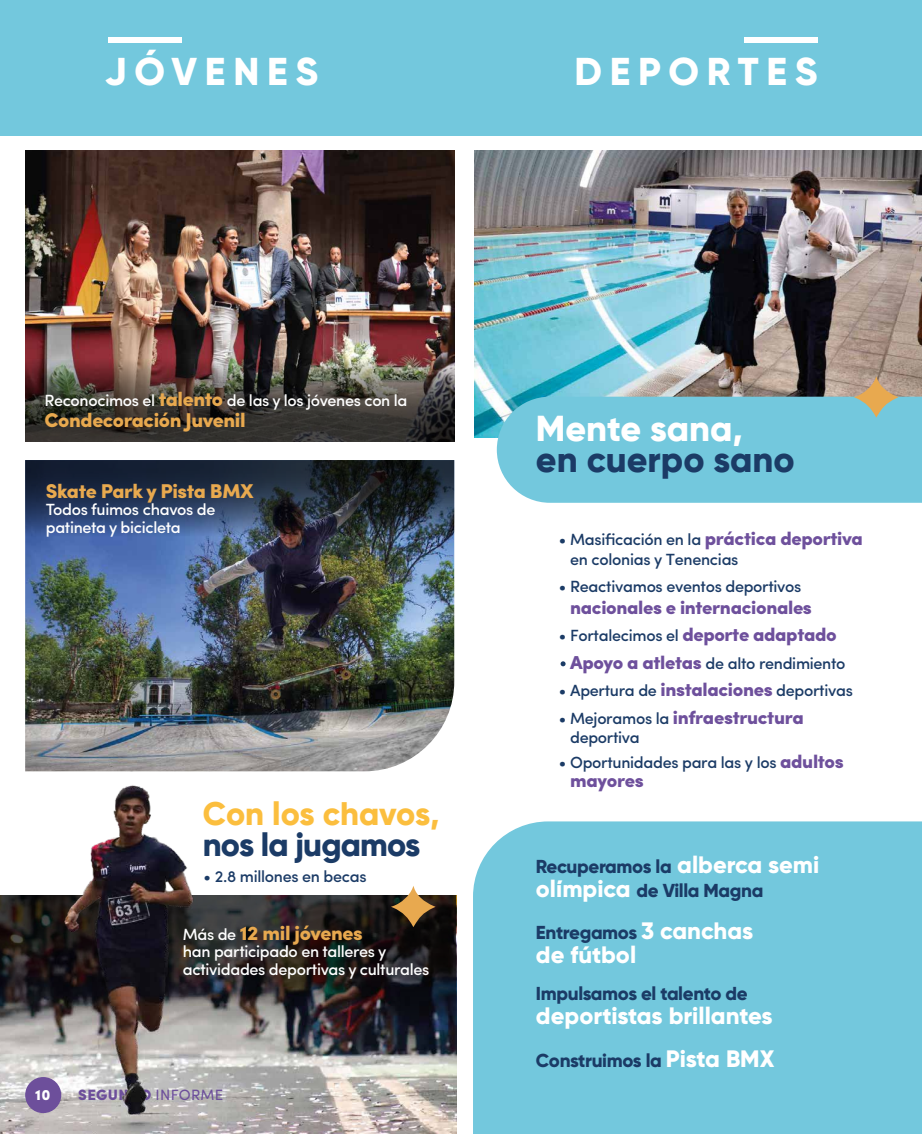
<style>
.page{position:relative;width:922px;height:1134px;background:#fff}
.page>*{position:absolute;margin:0;border:0;box-sizing:border-box;transform-origin:0 0}
.t1{font:800 38.75px "Gilroy";letter-spacing:.2em;color:#fff}
.t2{font:800 35.88px "Gilroy";color:#1b3b66}
.t3{font:800 35.88px "Gilroy";color:#fff}
.t4{font:800 32.5px "Gilroy";letter-spacing:-.005em;color:#fbbe3e}
.t5{font:800 32.5px "Gilroy";letter-spacing:-.025em;color:#1b3b66}
.t6{font:800 23.75px "Gilroy";color:#fff}
.t7{font:900 20px "Sofia Pro";letter-spacing:-.02em;color:#e8a94f}
.t8{font:800 18.75px/23.8px "Gilroy";letter-spacing:-.02em;color:#1b3b66}
.t9{font:900 18.75px "Sofia Pro";letter-spacing:-.02em;color:#6e509c}
.t10{font:500 16.25px/19.5px "Sofia Pro";letter-spacing:-.02em;color:#1b3b66}
.t11{font:500 16.25px/17.5px "Sofia Pro";letter-spacing:-.02em;color:#fff}
.t12{font:900 15px "Sofia Pro";letter-spacing:.02em;color:#6d4f9b}
.t13{font:900 15px "Sofia Pro";color:#fff}
.s1{font-weight:900;font-size:20px;color:#e8a94f}
.s2{font-weight:500;font-size:16.25px;color:#fff}
.s3{font-weight:400}
.s4{font-weight:900;font-size:18.75px;color:#6e509c}
.s5{font-weight:500;font-size:16.25px;color:#1b3b66}
.s6{font-size:23.75px;color:#fff}
</style>
<div class="page">
<div style="left:0;top:1px;width:921px;height:135px;background:#73c8dd"></div>
<div style="left:108px;top:38px;width:74px;height:5px;background:#fff"></div>
<hr style="left:744px;top:38px;width:74px;height:4px;background:#fff">
<img style="left:0;top:771px;width:455px;height:363px">
<img style="left:25px;top:150px;width:429px;height:208px">
<img style="left:25px;top:358px;width:429px;height:83px">
<img style="left:25px;top:537px;width:429px;height:234px">
<svg style="left:25px;top:460px;width:429px;height:77px;background:#25334a"></svg>
<svg style="left:391px;top:886px;width:44px;height:41px"></svg>
<img style="left:474px;top:150px;width:447px;height:288px">
<div style="left:496px;top:397px;width:425px;height:106px;background:#73c8dd"></div>
<div style="left:473px;top:821px;width:448px;height:313px;background:#73c8dd"></div>
<svg style="left:560px;top:661px;width:5px;height:5px"></svg>
<svg style="left:853px;top:376px;width:45px;height:42px;background:#b1ae91"></svg>
<h1 class="t1" style="left:104px;top:47px;width:215px">JÓVENES</h1>
<h1 class="t1" style="left:574px;top:47px;width:245px">DEPORTES</h1>
<p class="t11" style="left:45px;top:390px;width:364px">Reconocimos el <span class="s1">talento</span> de las y los jóvenes con la</p>
<p class="t7" style="left:45px;top:404px;width:202px">Condecoración Juvenil</p>
<p class="t7" style="left:46px;top:475px;width:209px">Skate Park y Pista BMX</p>
<p class="t11" style="left:46px;top:500px;width:171px">Todos fuimos chavos de patineta y bicicleta</p>
<h3 class="t4" style="left:203px;top:793px;width:238px">Con los chavos,</h3>
<h3 class="t5" style="left:203px;top:824px;width:219px">nos la jugamos</h3>
<p class="t10" style="left:203px;top:865px;width:165px">• 2.8 millones en becas</p>
<p class="t7" style="left:183px;top:917px;width:181px"><span class="s2">Más de</span> 12 mil jóvenes</p>
<p class="t11" style="left:183px;top:941px;width:248px">han participado en talleres y actividades deportivas y culturales</p>
<p class="t13" style="left:35px;top:1083px;width:17px">10</p>
<p class="t12" style="left:78px;top:1083px;width:147px">SEGUNDO <span class="s3">INFORME</span></p>
<h2 class="t3" style="left:536px;top:406px;width:208px">Mente sana,</h2>
<h2 class="t2" style="left:536px;top:437px;width:260px">en cuerpo sano</h2>
<p class="t10" style="left:570px;top:529px;width:294px;text-indent:-11px">• Masificación en la <span class="s4">práctica deportiva </span>en colonias y Tenencias</p>
<p class="t10" style="left:558px;top:576px;width:244px">• Reactivamos eventos deportivos</p>
<p class="t9" style="left:570px;top:592px;width:243px">nacionales e internacionales</p>
<p class="t10" style="left:558px;top:625px;width:279px">• Fortalecimos el <span class="s4">deporte adaptado</span></p>
<p class="t10" style="left:558px;top:652px;width:288px"><span class="s4">•Apoyo a atletas</span> de alto rendimiento</p>
<p class="t10" style="left:558px;top:680px;width:295px">• Apertura de <span class="s4">instalaciones</span> deportivas</p>
<p class="t9" style="left:558px;top:702px;width:246px"><span class="s5">• Mejoramos la</span> infraestructura</p>
<p class="t10" style="left:570px;top:727px;width:71px">deportiva</p>
<p class="t10" style="left:558px;top:752px;width:286px">• Oportunidades para las y los <span class="s4">adultos</span></p>
<p class="t9" style="left:570px;top:766px;width:75px">mayores</p>
<p class="t8" style="left:536px;top:854px;width:285px">Recuperamos la <span class="s6">alberca semi olímpica</span> de Villa Magna</p>
<p class="t8" style="left:536px;top:921px;width:219px">Entregamos <span class="s6">3 canchas</span></p>
<h3 class="t6" style="left:536px;top:940px;width:102px">de fútbol</h3>
<p class="t8" style="left:536px;top:982px;width:213px">Impulsamos el talento de</p>
<h3 class="t6" style="left:536px;top:1001px;width:238px">deportistas brillantes</h3>
<p class="t8" style="left:536px;top:1048px;width:240px">Construimos la <span class="s6">Pista BMX</span></p>
</div>
